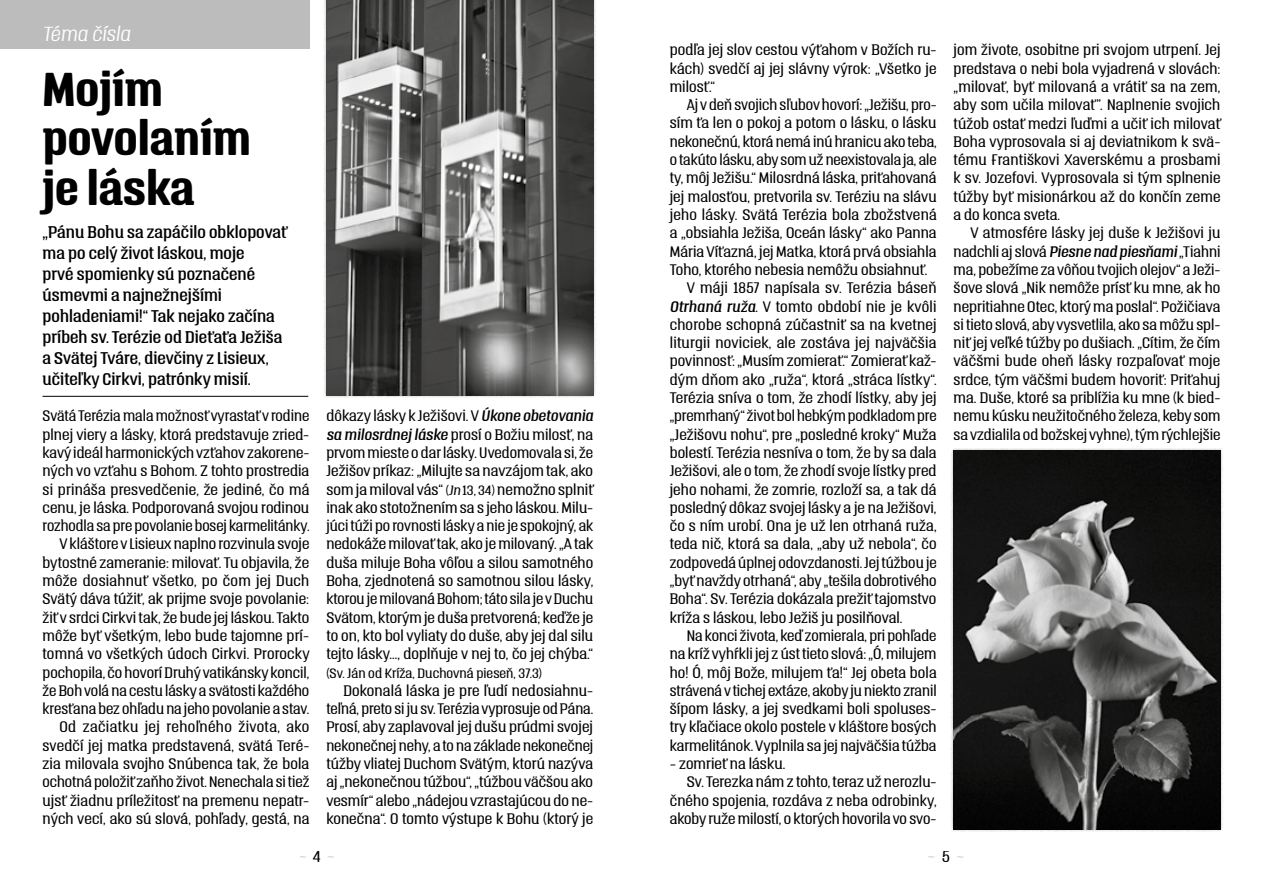
<style>
.page{position:relative;width:1263px;height:893px;background:#fff}
.page>*{position:absolute;margin:0;border:0;box-sizing:border-box;transform-origin:0 0}
.t1{font:700 42px/49.5px "Triump";color:#000}
.t2{font:italic 100 18px "Triump";letter-spacing:.005em;color:#fff}
.t3{font:15px/21px "Triump";letter-spacing:.005em;color:#000}
.t4{font:300 14.25px "Triump";color:#d0d0d0}
.t5{font:300 13.5px/18.3px "Triump";letter-spacing:.005em;color:#000;text-align:justify}
.t6{font:300 12px "Triump";letter-spacing:.005em;color:#000}
.s1{font-weight:400;font-style:italic}
.s2{font-size:12px}
.s3{font-style:italic;font-size:12px}
.s4{color:#000}
</style>
<div class="page">
<div style="left:0;top:0;width:309px;height:49px;background:#bcbcbc"></div>
<hr style="left:43px;top:396px;width:265px;height:1px;background:#000">
<div style="left:323px;top:0;width:273px;height:398px;background:#000;opacity:.3"></div>
<img style="left:326px;top:0;width:267px;height:395px">
<div style="left:950px;top:448px;width:274px;height:384px;background:#000;opacity:.3"></div>
<img style="left:954px;top:451px;width:266px;height:378px">
<h2 class="t2" style="left:43px;top:22px;width:89px">Téma čísla</h2>
<h1 class="t1" style="left:43px;top:63px;width:210px">Mojím povolaním je láska</h1>
<p class="t3" style="left:43px;top:222px;width:246px">„Pánu Bohu sa zapáčilo obklopovať ma po celý život láskou, moje<br>prvé spomienky sú poznačené úsmevmi a najnežnejšími pohladeniami!“ Tak nejako začína príbeh sv. Terézie od Dieťaťa Ježiša a Svätej Tváre, dievčiny z Lisieux, učiteľky Cirkvi, patrónky misií.</p>
<p class="t5" style="left:43px;top:407px;width:269px;text-align:right">Svätá Terézia mala možnosť vyrastať v rodine plnej viery a lásky, ktorá predstavuje zried&shy;kavý ideál harmonických vzťahov zakorene&shy;ných vo vzťahu s Bohom. Z tohto prostredia si prináša presvedčenie, že jediné, čo má cenu, je láska. Podporovaná svojou rodinou rozhodla sa pre povolanie bosej karmelitánky.<br>V kláštore v Lisieux naplno rozvinula svoje bytostné zameranie: milovať. Tu objavila, že môže dosiahnuť všetko, po čom jej Duch Svätý dáva túžiť, ak prijme svoje povolanie: žiť v srdci Cirkvi tak, že bude jej láskou. Takto môže byť všetkým, lebo bude tajomne prí&shy;tomná vo všetkých údoch Cirkvi. Prorocky pochopila, čo hovorí Druhý vatikánsky koncil, že Boh volá na cestu lásky a svätosti každého kresťana bez ohľadu na jeho povolanie a stav.<br>Od začiatku jej rehoľného života, ako svedčí jej matka predstavená, svätá Teré&shy;zia milovala svojho Snúbenca tak, že bola ochotná položiť zaňho život. Nenechala si tiež ujsť žiadnu príležitosť na premenu nepatr&shy;ných vecí, ako sú slová, pohľady, gestá, na</p>
<p class="t5" style="left:326px;top:407px;width:269px">dôkazy lásky k Ježišovi. V <span class="s1">Úkone obetovania sa milosrdnej láske</span> prosí o Božiu milosť, na prvom mieste o dar lásky. Uvedomovala si, že Ježišov príkaz: „Milujte sa navzájom tak, ako som ja miloval vás“ <span class="s2">(</span><span class="s3">Jn</span> <span class="s2">13, 34)</span> nemožno splniť inak ako stotožnením sa s jeho láskou. Milu&shy;júci túži po rovnosti lásky a nie je spokojný, ak nedokáže milovať tak, ako je milovaný. „Atak duša miluje Boha vôľou a silou samotného Boha, zjednotená so samotnou silou lásky, ktorou je milovaná Bohom; táto sila je vDuchu Svätom, ktorým je duša pretvorená; keďže je to on, kto bol vyliaty do duše, aby jej dal silu tejto lásky..., doplňuje v nej to, čo jej chýba.“</p>
<p class="t5" style="left:670px;top:41px;width:268px">podľa jej slov cestou výťahom v Božích ru&shy;kách) svedčí aj jej slávny výrok: „Všetko je milosť.“</p>
<p class="t5" style="left:687px;top:95px;width:251px">Aj v deň svojich sľubov hovorí: „Ježišu, pro-</p>
<p class="t5" style="left:670px;top:114px;width:268px">sím ťa len o pokoj a potom o lásku, o lásku</p>
<p class="t5" style="left:670px;top:132px;width:268px">nekonečnú, ktorá nemá inú hranicu ako teba,</p>
<p class="t5" style="left:670px;top:150px;width:268px">o takúto lásku, aby som už neexistovalaja, ale</p>
<p class="t5" style="left:670px;top:169px;width:268px">ty, môj Ježišu.“ Milosrdná láska, priťahovaná</p>
<p class="t5" style="left:670px;top:187px;width:268px">jej malosťou, pretvorila sv. Teréziu na slávu</p>
<p class="t5" style="left:670px;top:205px;width:268px">jeho lásky. Svätá Terézia bola zbožstvená</p>
<p class="t5" style="left:670px;top:224px;width:268px">a „obsiahla Ježiša, Oceán lásky“ ako Panna</p>
<p class="t5" style="left:670px;top:242px;width:268px">Mária Víťazná, jej Matka, ktorá prvá obsiahla</p>
<p class="t5" style="left:670px;top:260px;width:259px">Toho, ktorého nebesia nemôžu obsiahnuť.</p>
<p class="t5" style="left:687px;top:278px;width:251px">V máji 1857 napísala sv. Terézia báseň</p>
<p class="t5" style="left:670px;top:297px;width:268px"><span class="s1">Otrhaná ruža</span>. V tomto období nie je kvôli</p>
<p class="t5" style="left:670px;top:315px;width:268px">chorobe schopná zúčastniť sa na kvetnej</p>
<p class="t5" style="left:670px;top:333px;width:268px">liturgii noviciek, ale zostáva jej najväčšia</p>
<p class="t5" style="left:670px;top:352px;width:268px">povinnosť: „Musím zomierať.“ Zomierať kaž-</p>
<p class="t5" style="left:670px;top:370px;width:268px">dým dňom ako „ruža“, ktorá „stráca lístky“.</p>
<p class="t5" style="left:670px;top:388px;width:268px">Terézia sníva o tom, že zhodí lístky, aby jej</p>
<p class="t5" style="left:670px;top:407px;width:268px">„premrhaný“ život bol hebkým podkladom pre</p>
<p class="t5" style="left:670px;top:425px;width:268px">„Ježišovu nohu“, pre „posledné kroky“ Muža</p>
<p class="t5" style="left:670px;top:443px;width:268px">bolestí. Terézia nesníva o tom, že by sa dala</p>
<p class="t5" style="left:670px;top:461px;width:268px">Ježišovi, ale o tom, že zhodí svoje lístky pred</p>
<p class="t5" style="left:670px;top:480px;width:268px">jeho nohami, že zomrie, rozloží sa, a tak dá</p>
<p class="t5" style="left:670px;top:498px;width:268px">posledný dôkaz svojej lásky a je na Ježišovi,</p>
<p class="t5" style="left:670px;top:516px;width:268px">čo s ním urobí. Ona je už len otrhaná ruža,</p>
<p class="t5" style="left:670px;top:535px;width:268px">teda nič, ktorá sa dala, „aby už nebola“, čo</p>
<p class="t5" style="left:670px;top:553px;width:268px">zodpovedá úplnej odovzdanosti. Jej túžbou je</p>
<p class="t5" style="left:670px;top:571px;width:268px">„byť navždy otrhaná“, aby „tešila dobrotivého</p>
<p class="t5" style="left:670px;top:590px;width:268px">Boha“. Sv. Terézia dokázala prežiť tajomstvo</p>
<p class="t5" style="left:670px;top:608px;width:234px">kríža s láskou, lebo Ježiš ju posilňoval.</p>
<p class="t5" style="left:687px;top:626px;width:251px">Na konci života, keď zomierala, pri pohľade</p>
<p class="t5" style="left:670px;top:644px;width:268px">na kríž vyhŕkli jej z úst tieto slová: „Ó, milujem</p>
<p class="t5" style="left:670px;top:663px;width:268px">ho! Ó, môj Bože, milujem ťa!“ Jej obeta bola</p>
<p class="t5" style="left:670px;top:681px;width:268px">strávená v tichej extáze, akoby ju niekto zranil</p>
<p class="t5" style="left:670px;top:699px;width:268px">šípom lásky, a jej svedkami boli spoluses-</p>
<p class="t5" style="left:670px;top:718px;width:268px">try kľačiace okolo postele v kláštore bosých</p>
<p class="t5" style="left:670px;top:736px;width:268px">karmelitánok. Vyplnila sa jej najväčšia túžba</p>
<p class="t5" style="left:670px;top:754px;width:117px">– zomrieť na lásku.</p>
<p class="t5" style="left:687px;top:773px;width:251px">Sv. Terezka nám z tohto, teraz už nerozlu-</p>
<p class="t5" style="left:670px;top:791px;width:268px">čného spojenia, rozdáva z neba odrobinky,</p>
<p class="t5" style="left:670px;top:809px;width:268px">akoby ruže milostí, o ktorých hovorila vo svo-</p>
<p class="t5" style="left:953px;top:41px;width:269px">jom živote, osobitne pri svojom utrpení. Jej predstava o nebi bola vyjadrená v slovách: „milovať, byť milovaná a vrátiť sa na zem, aby som učila milovať”. Naplnenie svojich túžob ostať medzi ľuďmi a učiť ich milovať Boha vyprosovala si aj deviatnikom k svä&shy;tému Františkovi Xaverskému a prosbami k sv. Jozefovi. Vyprosovala si tým splnenie túžby byť misionárkou až do končín zeme a do konca sveta.</p>
<p class="t5" style="left:954px;top:224px;width:268px;text-indent:17px">V atmosfére lásky jej duše k Ježišovi ju nadchli aj slová <span class="s1">Piesne nad piesňami</span> „Tiahni ma, pobežíme za vôňou tvojich olejov“ a Ježi&shy;šove slová „Nik nemôže prísť ku mne, ak ho nepritiahne Otec, ktorý ma poslal“. Požičiava si tieto slová, aby vysvetlila, ako sa môžu spl&shy;niť jej veľké túžby po dušiach. „Cítim, že čím väčšmi bude oheň lásky rozpaľovať moje srdce, tým väčšmi budem hovoriť: Priťahuj ma. Duše, ktoré sa priblížia ku mne (k bied&shy;nemu kúsku neužitočného železa, keby som sa vzdialila od božskej vyhne), tým rýchlejšie</p>
<p class="t6" style="left:326px;top:664px;width:217px">(Sv. Ján od Kríža, Duchovná pieseň, 37.3)</p>
<p class="t5" style="left:326px;top:681px;width:268px;text-indent:17px">Dokonalá láska je pre ľudí nedosiahnu&shy;teľná, preto si ju sv. Terézia vyprosuje od Pána.<br>Prosí, aby zaplavoval jej dušu prúdmi svojej nekonečnej nehy, a to na základe nekonečnej túžby vliatej Duchom Svätým, ktorú nazýva aj „nekonečnou túžbou“, „túžbou väčšou ako vesmír“ alebo „nádejou vzrastajúcou do ne&shy;konečna“. O tomto výstupe k Bohu (ktorý je</p>
<p class="t4" style="left:298px;top:847px;width:39px">~ <span class="s4">4</span> ~</p>
<p class="t4" style="left:928px;top:847px;width:38px">~ <span class="s4">5</span> ~</p>
</div>
